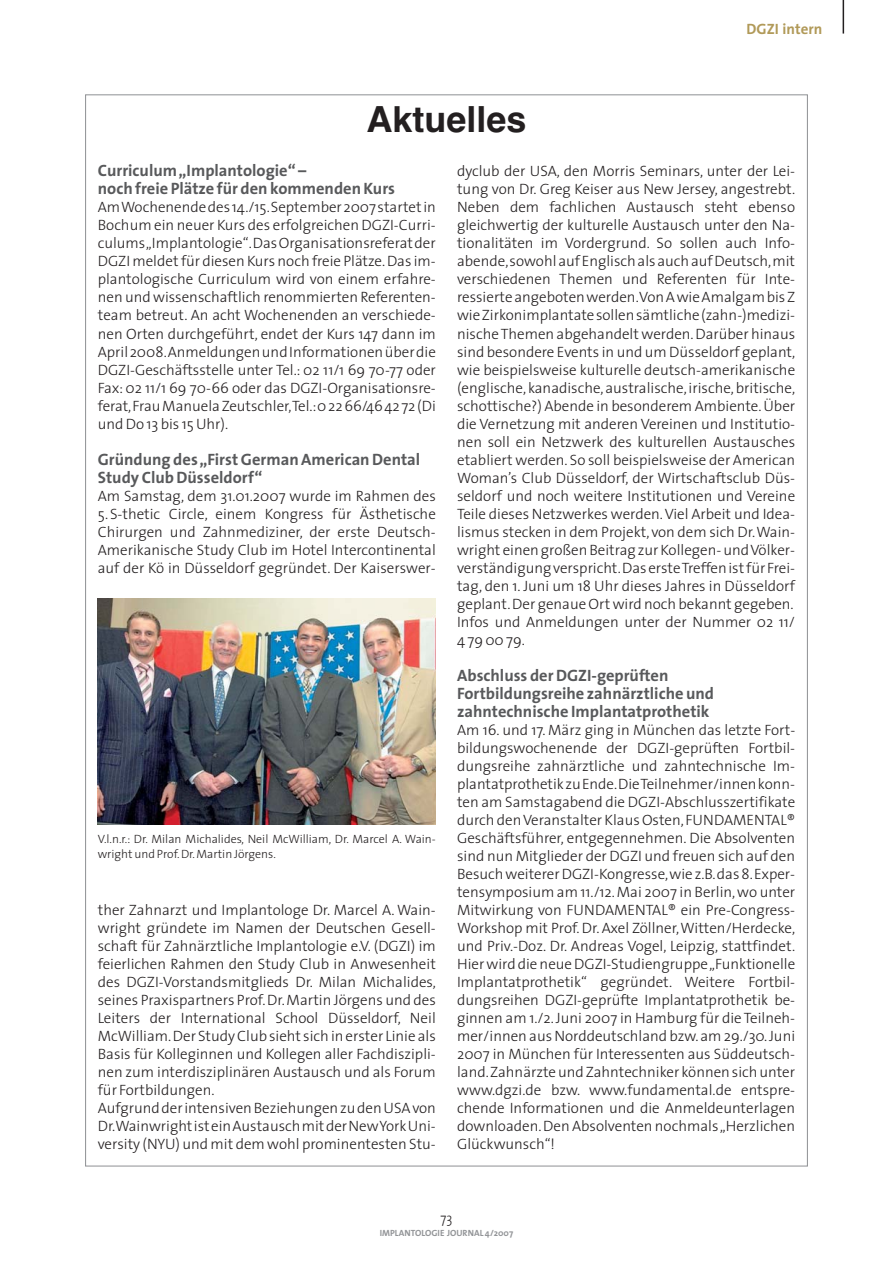
<style>
.page{position:relative;width:893px;height:1263px;background:#fff}
.page>*{position:absolute;margin:0;border:0;box-sizing:border-box;transform-origin:0 0}
.t1{font:700 36px "Helvetica";color:#231f20}
.t2{font:700 16.5px/18px "The Sans";color:#58595b}
.t3{font:300 15px/18px "The Sans";color:#231f20;text-align:justify}
.t4{font:700 15px "The Sans";color:#b19a59}
.t5{font:300 14.25px "The Sans";color:#231f20;scale:.9 1}
.t6{font:300 12px/15px "The Sans";color:#231f20}
.t7{font:700 9px "The Sans";color:#939598}
</style>
<div class="page">
<hr style="left:843px;top:0;width:1px;height:34px;background:#231f20">
<img style="left:98px;top:598px;width:338px;height:227px">
<h1 class="t1" style="left:366px;top:106px;width:161px">Aktuelles</h1>
<p class="t4" style="left:746px;top:21px;width:77px">DGZI intern</p>
<p class="t2" style="left:98px;top:162px;width:299px">Curriculum „Implantologie“ –<br>noch freie Plätze für den kommenden Kurs</p>
<p class="t3" style="left:98px;top:200px;width:340px">Am Wochenende des 14./15.September 2007 startet in Bochum ein neuer Kurs des erfolgreichen DGZI-Curri&shy;culums „Implantologie“.Das Organisationsreferat der DGZI meldet für diesen Kurs noch freie Plätze.Das im&shy;plantologische Curriculum wird von einem erfahre&shy;nen und wissenschaftlich renommierten Referenten&shy;team betreut. An acht Wochenenden an verschiede&shy;nen Orten durchgeführt, endet der Kurs 147 dann im April 2008.Anmeldungen und Informationen über die DGZI-Geschäftsstelle unter Tel.: 02 11/1 69 70-77 oder Fax: 02 11/1 69 70-66 oder das DGZI-Organisationsre&shy;ferat,Frau Manuela Zeutschler,Tel.:0 22 66/46 42 72 (Di und Do 13 bis 15 Uhr).</p>
<p class="t2" style="left:98px;top:450px;width:324px">Gründung des „First German American Dental<br>Study Club Düsseldorf“</p>
<p class="t3" style="left:98px;top:488px;width:340px">Am Samstag, dem 31.01.2007 wurde im Rahmen des</p>
<p class="t3" style="left:98px;top:506px;width:340px">5. S-thetic Circle, einem Kongress für Ästhetische Chirurgen und Zahnmediziner, der erste Deutsch-Amerikanische Study Club im Hotel Intercontinental auf der Kö in Düsseldorf gegründet. Der Kaiserswer-</p>
<p class="t6" style="left:98px;top:833px;width:340px">V.l.n.r.: Dr. Milan Michalides, Neil McWilliam, Dr. Marcel A. Wain&shy;wright und Prof. Dr. Martin Jörgens.</p>
<p class="t3" style="left:98px;top:902px;width:340px;text-align:left">ther Zahnarzt und Implantologe Dr. Marcel A. Wain&shy;wright gründete im Namen der Deutschen Gesell&shy;schaft für Zahnärztliche Implantologie e.V. (DGZI) im feierlichen Rahmen den Study Club in Anwesenheit des DGZI-Vorstandsmitglieds Dr. Milan Michalides, seines Praxispartners Prof. Dr. Martin Jörgens und des Leiters der International School Düsseldorf, Neil McWilliam.Der Study Club sieht sich in erster Linie als Basis für Kolleginnen und Kollegen aller Fachdiszipli&shy;nen zum interdisziplinären Austausch und als Forum für Fortbildungen.<br>Aufgrund der intensiven Beziehungen zu den USA von Dr.Wainwrightistein Austausch mitder New York Uni&shy;versity (NYU) und mit dem wohl prominentesten Stu-</p>
<p class="t3" style="left:457px;top:164px;width:340px">dyclub der USA, den Morris Seminars, unter der Lei&shy;tung von Dr. Greg Keiser aus New Jersey, angestrebt.<br>Neben dem fachlichen Austausch steht ebenso gleichwertig der kulturelle Austausch unter den Na&shy;tionalitäten im Vordergrund. So sollen auch Info&shy;abende,sowohl auf Englisch als auch auf Deutsch,mit verschiedenen Themen und Referenten für Inte&shy;ressierte angeboten werden.Von A wie Amalgam bis Z wie Zirkonimplantate sollen sämtliche (zahn-)medizi&shy;nische Themen abgehandelt werden. Darüber hinaus sind besondere Events in und um Düsseldorf geplant, wie beispielsweise kulturelle deutsch-amerikanische (englische, kanadische, australische, irische, britische, schottische?) Abende in besonderem Ambiente. Über die Vernetzung mit anderen Vereinen und Institutio&shy;nen soll ein Netzwerk des kulturellen Austausches etabliert werden. So soll beispielsweise der American Woman’s Club Düsseldorf, der Wirtschaftsclub Düs&shy;seldorf und noch weitere Institutionen und Vereine Teile dieses Netzwerkes werden. Viel Arbeit und Idea&shy;lismus stecken in dem Projekt, von dem sich Dr.Wain&shy;wright einen großen Beitrag zur Kollegen- und Völker&shy;verständigung verspricht.Das erste Treffen ist für Frei&shy;tag, den 1. Juni um 18 Uhr dieses Jahres in Düsseldorf geplant. Der genaue Ort wird noch bekannt gegeben.<br>Infos und Anmeldungen unter der Nummer 02 11/ 4 79 00 79.</p>
<p class="t2" style="left:457px;top:666px;width:258px">Abschluss der DGZI-geprüften<br>Fortbildungsreihe zahnärztliche und zahntechnische Implantatprothetik</p>
<p class="t3" style="left:457px;top:722px;width:340px">Am 16. und 17. März ging in München das letzte Fort&shy;bildungswochenende der DGZI-geprüften Fortbil&shy;dungsreihe zahnärztliche und zahntechnische Im&shy;plantatprothetik zu Ende.Die Teilnehmer/innen konn&shy;ten am Samstagabend die DGZI-Abschlusszertifikate durch den Veranstalter Klaus Osten,FUNDAMENTAL® Geschäftsführer, entgegennehmen. Die Absolventen sind nun Mitglieder der DGZI und freuen sich auf den Besuch weiterer DGZI-Kongresse,wie z.B.das 8.Exper&shy;tensymposium am 11./12. Mai 2007 in Berlin, wo unter Mitwirkung von FUNDAMENTAL® ein Pre-Congress-Workshop mit Prof. Dr. Axel Zöllner,Witten/Herdecke, und Priv.-Doz. Dr. Andreas Vogel, Leipzig, stattfindet.<br>Hier wird die neue DGZI-Studiengruppe „Funktionelle Implantatprothetik“ gegründet. Weitere Fortbil&shy;dungsreihen DGZI-geprüfte Implantatprothetik be&shy;ginnen am 1./2. Juni 2007 in Hamburg für die Teilneh&shy;mer/innen aus Norddeutschland bzw. am 29./30. Juni 2007 in München für Interessenten aus Süddeutsch&shy;land.Zahnärzte und Zahntechniker können sich unter www.dgzi.de bzw. www.fundamental.de entspre&shy;chende Informationen und die Anmeldeunterlagen downloaden. Den Absolventen nochmals „Herzlichen Glückwunsch“!</p>
<p class="t5" style="left:441px;top:1212px;width:15px">73</p>
<p class="t7" style="left:380px;top:1228px;width:135px">IMPLANTOLOGIE JOURNAL 4/2007</p>
</div>
